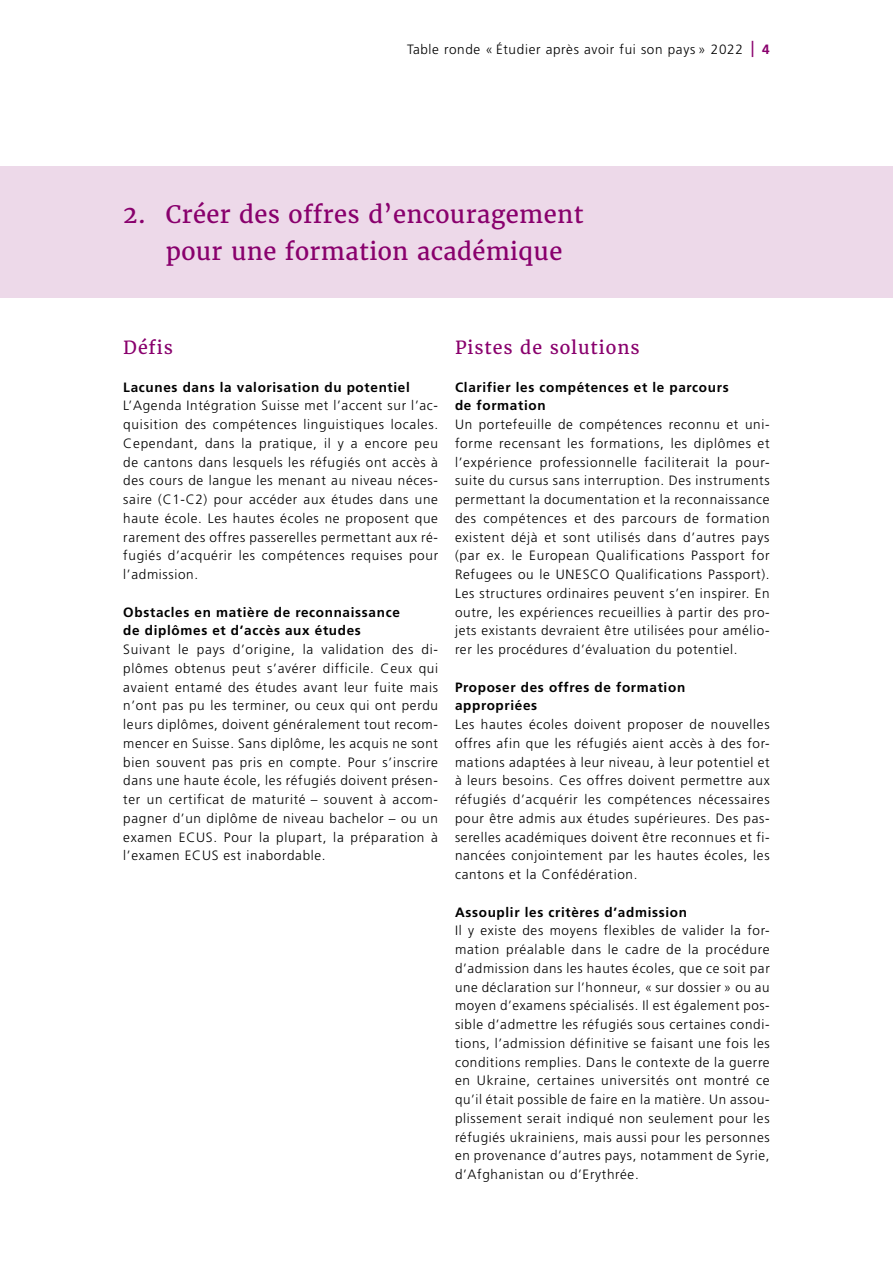
<style>
.page{position:relative;width:893px;height:1263px;background:#fff}
.page>*{position:absolute;margin:0;border:0;box-sizing:border-box;transform-origin:0 0}
.Haupttitel_nummeriert{font:24px/37.5px "Merriweather";letter-spacing:.015em;color:#89006d}
.Untertitel_unnummeriert{font:18px "Merriweather";letter-spacing:.05em;color:#89006d}
.Fliesstext{font:300 13.5px/18.8px "Frutiger LT Std";letter-spacing:.05em;color:#000;text-align:justify}
.Zwischentitel{font:700 13.5px/18.8px "Frutiger LT Std";letter-spacing:.05em;color:#000}
.s1{font-weight:700;font-size:16.2px;color:#89006d}
.s2{font-weight:700;color:#89006d}
</style>
<div class="page">
<div style="left:0;top:166px;width:893px;height:132px;background:#edd9e9"></div>
<p class="Fliesstext" style="left:407px;top:40px;width:364px">Table ronde « Étudier après avoir fui son pays » 2022 <span class="s1">|</span> <span class="s2">4</span></p>
<h1 class="Haupttitel_nummeriert" style="left:166px;top:195px;width:419px;text-indent:-43px">2. Créer des offres d’encouragement pour une formation académique</h1>
<h2 class="Untertitel_unnummeriert" style="left:123px;top:336px;width:51px">Défis</h2>
<h3 class="Zwischentitel" style="left:123px;top:378px;width:288px">Lacunes dans la valorisation du potentiel</h3>
<p class="Fliesstext" style="left:123px;top:396px;width:316px">L’Agenda Intégration Suisse met l’accent sur l’ac&shy;quisition des compétences linguistiques locales.<br>Cependant, dans la pratique, il y a encore peu de cantons dans lesquels les réfugiés ont accès à des cours de langue les menant au niveau néces&shy;saire (C1-C2) pour accéder aux études dans une haute école. Les hautes écoles ne proposent que rarement des offres passerelles permettant aux ré&shy;fugiés d’acquérir les compétences requises pour l’admission.</p>
<h3 class="Zwischentitel" style="left:123px;top:603px;width:278px">Obstacles en matière de reconnaissance de diplômes et d’accès aux études</h3>
<p class="Fliesstext" style="left:123px;top:640px;width:316px">Suivant le pays d’origine, la validation des di&shy;plômes obtenus peut s’avérer difficile. Ceux qui avaient entamé des études avant leur fuite mais n’ont pas pu les terminer, ou ceux qui ont perdu leurs diplômes, doivent généralement tout recom&shy;mencer en Suisse. Sans diplôme, les acquis ne sont bien souvent pas pris en compte. Pour s’inscrire dans une haute école, les réfugiés doivent présen&shy;ter un certificat de maturité – souvent à accom&shy;pagner d’un diplôme de niveau bachelor – ou un examen ECUS. Pour la plupart, la préparation à l’examen ECUS est inabordable.</p>
<h2 class="Untertitel_unnummeriert" style="left:455px;top:336px;width:186px">Pistes de solutions</h2>
<h3 class="Zwischentitel" style="left:455px;top:378px;width:275px">Clarifier les compétences et le parcours de formation</h3>
<p class="Fliesstext" style="left:455px;top:415px;width:316px">Un portefeuille de compétences reconnu et uni&shy;forme recensant les formations, les diplômes et l’expérience professionnelle faciliterait la pour&shy;suite du cursus sans interruption. Des instruments permettant la documentation et la reconnaissance des compétences et des parcours de formation existent déjà et sont utilisés dans d’autres pays (par ex. le European Qualifications Passport for Refugees ou le UNESCO Qualifications Passport).<br>Les structures ordinaires peuvent s’en inspirer. En outre, les expériences recueillies à partir des pro&shy;jets existants devraient être utilisées pour amélio&shy;rer les procédures d’évaluation du potentiel.</p>
<h3 class="Zwischentitel" style="left:455px;top:678px;width:232px">Proposer des offres de formation appropriées</h3>
<p class="Fliesstext" style="left:455px;top:715px;width:316px">Les hautes écoles doivent proposer de nouvelles offres afin que les réfugiés aient accès à des for&shy;mations adaptées à leur niveau, à leur potentiel et à leurs besoins. Ces offres doivent permettre aux réfugiés d’acquérir les compétences nécessaires pour être admis aux études supérieures. Des pas&shy;serelles académiques doivent être reconnues et fi&shy;nancées conjointement par les hautes écoles, les cantons et la Confédération.</p>
<h3 class="Zwischentitel" style="left:455px;top:903px;width:234px">Assouplir les critères d’admission</h3>
<p class="Fliesstext" style="left:455px;top:921px;width:316px">Il y existe des moyens flexibles de valider la for&shy;mation préalable dans le cadre de la procédure d’admission dans les hautes écoles, que ce soit par une déclaration sur l’honneur, « sur dossier » ou au moyen d’examens spécialisés. Il est également pos&shy;sible d’admettre les réfugiés sous certaines condi&shy;tions, l’admission définitive se faisant une fois les conditions remplies. Dans le contexte de la guerre en Ukraine, certaines universités ont montré ce qu’il était possible de faire en la matière. Un assou&shy;plissement serait indiqué non seulement pour les réfugiés ukrainiens, mais aussi pour les personnes en provenance d’autres pays, notamment de Syrie, d’Afghanistan ou d’Erythrée.</p>
</div>
